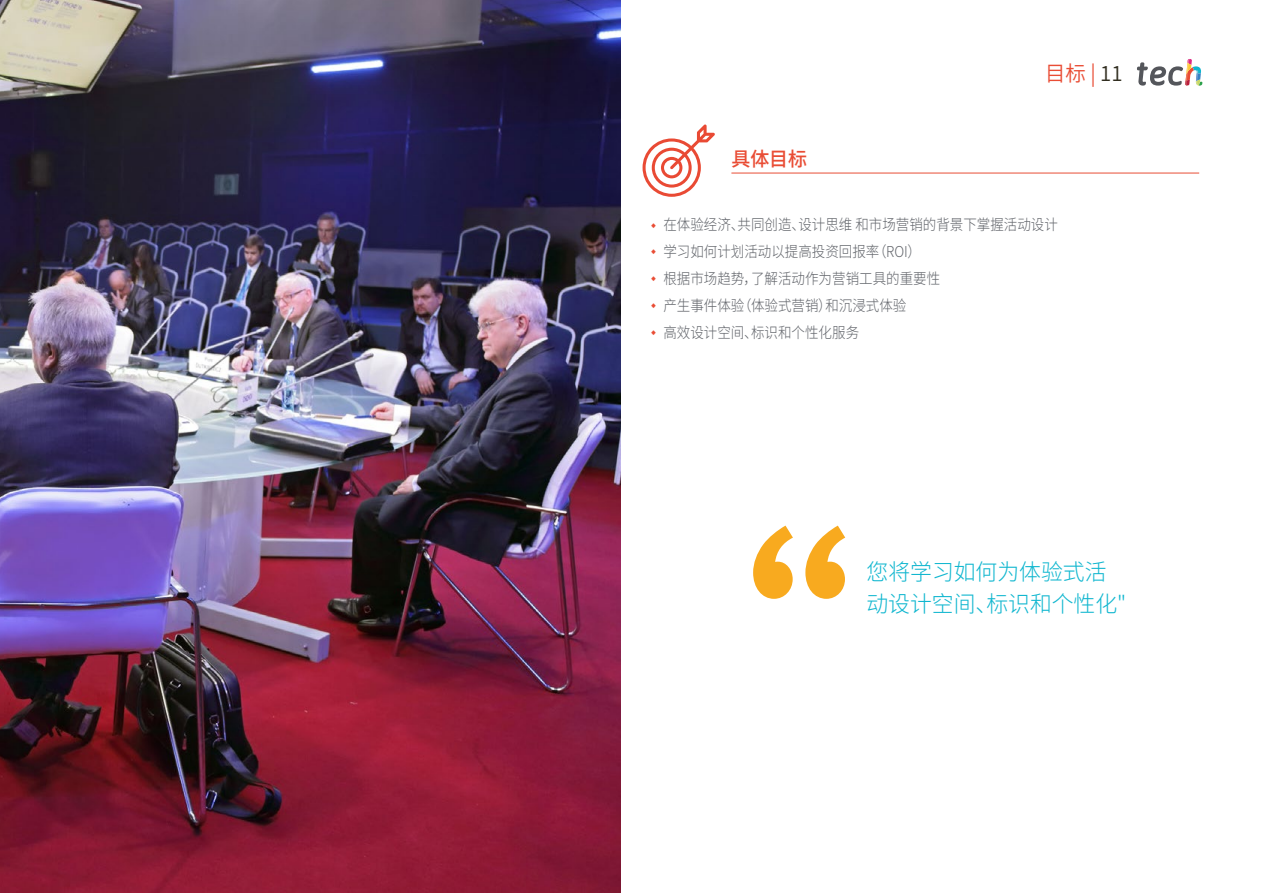
<style>
.page{position:relative;width:1263px;height:893px;background:#fff}
.page>*{position:absolute;margin:0;border:0;box-sizing:border-box;transform-origin:0 0}
.t1{font:300 22.5px/31.5px "Source Han Sans CN";color:#0fb6cf}
.t2{font:21px "Source Han Sans CN";color:#e94d35}
.t3{font:500 19.5px "Source Han Sans CN";color:#e94d35}
.t4{font:300 15px/26.7px "Source Han Sans CN";color:#61646a;scale:.9 1}
.s1{color:#312e20}
</style>
<div class="page">
<hr style="left:731px;top:173px;width:468px;height:1px;background:#e94d35">
<svg style="left:642px;top:124px;width:73px;height:73px"></svg>
<svg style="left:753px;top:526px;width:92px;height:73px"></svg>
<img style="left:0;top:0;width:621px;height:893px">
<svg style="left:1137px;top:59px;width:65px;height:27px"></svg>
<h3 class="t3" style="left:731px;top:147px;width:77px">具体目标</h3>
<h2 class="t2" style="left:1045px;top:61px;width:79px">目标 | <span class="s1">11</span></h2>
<p class="t4" style="left:663px;top:212px;width:440px">在体验经济、共同创造、设计思维 和市场营销的背景下掌握活动设计学习如何计划活动以提高投资回报率（ROI）<br>根据市场趋势，了解活动作为营销工具的重要性<br>产生事件体验（体验式营销）和沉浸式体验<br>高效设计空间、标识和个性化服务</p>
<h1 class="t1" style="left:866px;top:557px;width:261px">您将学习如何为体验式活动设计空间、标识和个性化"</h1>
</div>
